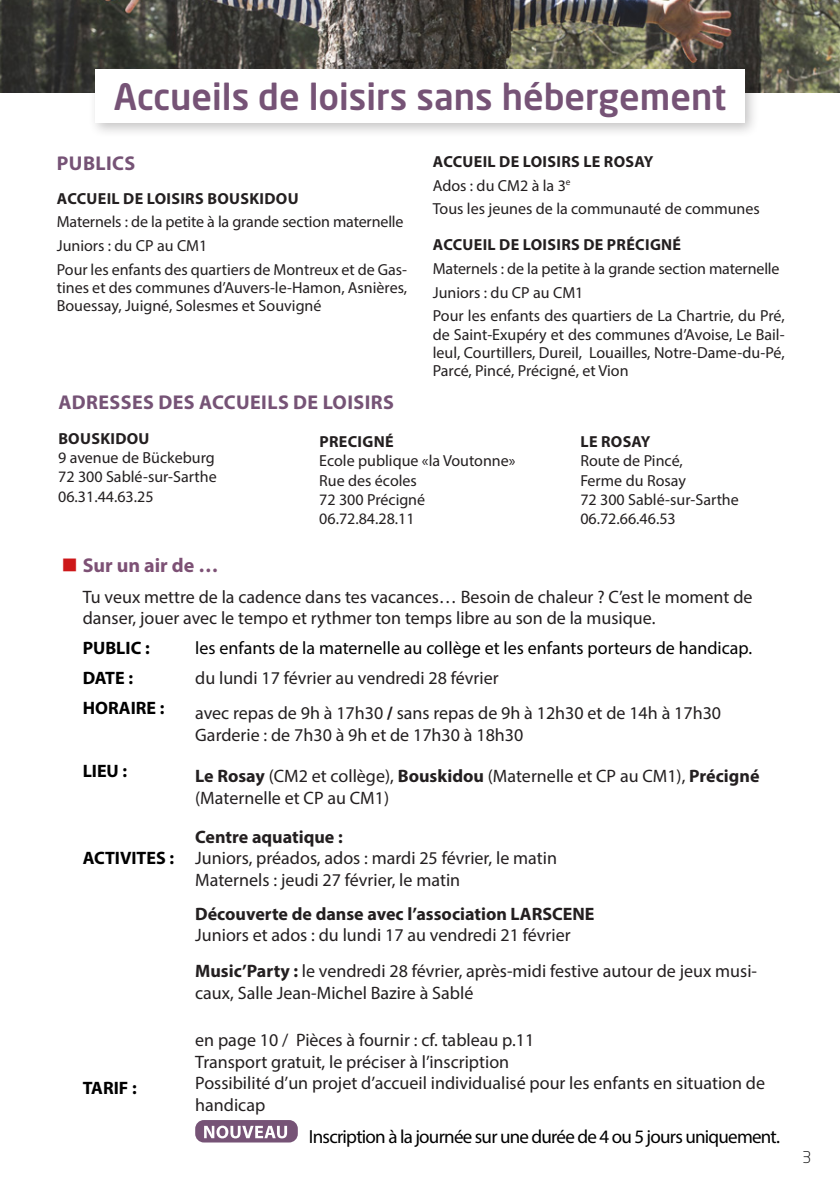
<style>
.page{position:relative;width:840px;height:1191px;background:#fff}
.page>*{position:absolute;margin:0;border:0;box-sizing:border-box;transform-origin:0 0}
.t1{font:500 36px "Neo Sans Std";color:#765376}
.t2{font:700 20px "Myriad Pro";letter-spacing:.02em;color:#765376}
.t3{font:700 20px "Myriad Pro";color:#7d5175}
.t4{font:19px "Myriad Pro";letter-spacing:-.04em;color:#000}
.t5{font:18px/21.6px "Myriad Pro";color:#231f20}
.t6{font:700 18px/21.6px "Myriad Pro";color:#231f20}
.t7{font:18px "Myriad Pro";color:#000}
.t8{font:700 18px "Myriad Pro";color:#000}
.t9{font:16px/18px "Myriad Pro";color:#231f20}
.t10{font:700 16px "Myriad Pro";letter-spacing:.02em;color:#231f20}
.t11{font:300 16px "Neo Sans Std";color:#000}
.s1{color:#cd1719}
.s2{font-weight:700}
.s3{font-weight:400}
</style>
<div class="page">
<img style="left:0;top:0;width:839px;height:93px">
<div style="left:88px;top:62px;width:671px;height:76px;background:#231f20;opacity:.26"></div>
<div style="left:95px;top:69px;width:649px;height:54px;background:#fff"></div>
<div style="left:195px;top:1120px;width:102px;height:22px;background:#765376;border-radius:9px"></div>
<svg style="left:204px;top:1125px;width:83px;height:13px"></svg>
<p class="t1" style="left:114px;top:74px;width:613px">Accueils de loisirs sans hébergement</p>
<p class="t2" style="left:57px;top:150px;width:80px">PUBLICS</p>
<p class="t10" style="left:57px;top:188px;width:243px">ACCUEIL DE LOISIRS BOUSKIDOU</p>
<p class="t9" style="left:57px;top:213px;width:348px">Maternels : de la petite à la grande section maternelle</p>
<p class="t9" style="left:57px;top:236px;width:152px">Juniors : du CP au CM1</p>
<p class="t9" style="left:57px;top:260px;width:352px;text-align:justify">Pour les enfants des quartiers de Montreux et de Gas&shy;tines et des communes d’Auvers-le-Hamon, Asnières, Bouessay, Juigné, Solesmes et Souvigné</p>
<p class="t10" style="left:432px;top:151px;width:222px">ACCUEIL DE LOISIRS LE ROSAY</p>
<p class="t9" style="left:432px;top:176px;width:139px">Ados : du CM2 à la 3<sup>e</sup></p>
<p class="t9" style="left:432px;top:200px;width:328px">Tous les jeunes de la communauté de communes</p>
<p class="t10" style="left:432px;top:235px;width:249px">ACCUEIL DE LOISIRS DE PRÉCIGNÉ</p>
<p class="t9" style="left:432px;top:259px;width:348px">Maternels : de la petite à la grande section maternelle</p>
<p class="t9" style="left:432px;top:283px;width:152px">Juniors : du CP au CM1</p>
<p class="t9" style="left:432px;top:307px;width:353px;text-align:justify">Pour les enfants des quartiers de La Chartrie, du Pré, de Saint-Exupéry et des communes d’Avoise, Le Bail&shy;leul, Courtillers, Dureil, Louailles, Notre-Dame-du-Pé, Parcé, Pincé, Précigné, et Vion</p>
<p class="t2" style="left:58px;top:389px;width:337px">ADRESSES DES ACCUEILS DE LOISIRS</p>
<p class="t10" style="left:58px;top:428px;width:93px">BOUSKIDOU</p>
<p class="t9" style="left:58px;top:448px;width:158px">9 avenue de Bückeburg</p>
<p class="t9" style="left:58px;top:467px;width:160px;line-height:19.2px">72 300 Sablé-sur-Sarthe<br>06.31.44.63.25</p>
<p class="t10" style="left:319px;top:431px;width:76px">PRECIGNÉ</p>
<p class="t9" style="left:319px;top:452px;width:198px">Ecole publique «la Voutonne»</p>
<p class="t9" style="left:319px;top:471px;width:99px">Rue des écoles</p>
<p class="t9" style="left:319px;top:490px;width:107px">72 300 Précigné</p>
<p class="t9" style="left:319px;top:509px;width:97px">06.72.84.28.11</p>
<p class="t10" style="left:580px;top:431px;width:72px">LE ROSAY</p>
<p class="t9" style="left:580px;top:451px;width:107px;line-height:19.2px">Route de Pincé,<br>Ferme du Rosay</p>
<p class="t9" style="left:580px;top:490px;width:160px">72 300 Sablé-sur-Sarthe</p>
<p class="t9" style="left:580px;top:509px;width:97px">06.72.66.46.53</p>
<p class="t3" style="left:61px;top:552px;width:158px"><span class="s1">■</span> Sur un air de …</p>
<p class="t5" style="left:83px;top:586px;width:671px">Tu veux mettre de la cadence dans tes vacances… Besoin de chaleur ? C’est le moment de danser, jouer avec le tempo et rythmer ton temps libre au son de la musique.</p>
<p class="t8" style="left:83px;top:636px;width:68px">PUBLIC :</p>
<p class="t7" style="left:195px;top:637px;width:558px">les enfants de la maternelle au collège et les enfants porteurs de handicap.</p>
<p class="t8" style="left:83px;top:666px;width:52px">DATE :</p>
<p class="t5" style="left:195px;top:667px;width:305px">du lundi 17 février au vendredi 28 février</p>
<p class="t8" style="left:83px;top:695px;width:83px">HORAIRE :</p>
<p class="t5" style="left:195px;top:702px;width:527px">avec repas de 9h à 17h30 <span class="s2">/</span> sans repas de 9h à 12h30 et de 14h à 17h30<br>Garderie : de 7h30 à 9h et de 17h30 à 18h30</p>
<p class="t8" style="left:83px;top:758px;width:46px">LIEU :</p>
<p class="t5" style="left:195px;top:765px;width:565px"><span class="s2">Le Rosay</span> (CM2 et collège), <span class="s2">Bouskidou</span> (Maternelle et CP au CM1), <span class="s2">Précigné </span>(Maternelle et CP au CM1)</p>
<p class="t8" style="left:83px;top:846px;width:93px">ACTIVITES :</p>
<p class="t8" style="left:83px;top:1076px;width:55px">TARIF :</p>
<p class="t5" style="left:195px;top:825px;width:363px"><span class="s2">Centre aquatique :<br></span>Juniors, préados, ados : mardi 25 février, le matin<br>Maternels : jeudi 27 février, le matin</p>
<p class="t6" style="left:195px;top:902px;width:400px">Découverte de danse avec l’association LARSCENE<br><span class="s3">Juniors et ados : du lundi 17 au vendredi 21 février</span></p>
<p class="t5" style="left:195px;top:960px;width:563px"><span class="s2">Music’Party :</span> le vendredi 28 février, après-midi festive autour de jeux musi&shy;caux, Salle Jean-Michel Bazire à Sablé</p>
<p class="t5" style="left:195px;top:1028px;width:571px">en page 10 / Pièces à fournir : cf. tableau p.11<br>Transport gratuit, le préciser à l’inscription<br>Possibilité d’un projet d’accueil individualisé pour les enfants en situation de handicap</p>
<p class="t4" style="left:308px;top:1124px;width:472px">Inscription à la journée sur une durée de 4 ou 5 jours uniquement.</p>
<p class="t11" style="left:801px;top:1147px;width:11px">3</p>
</div>
